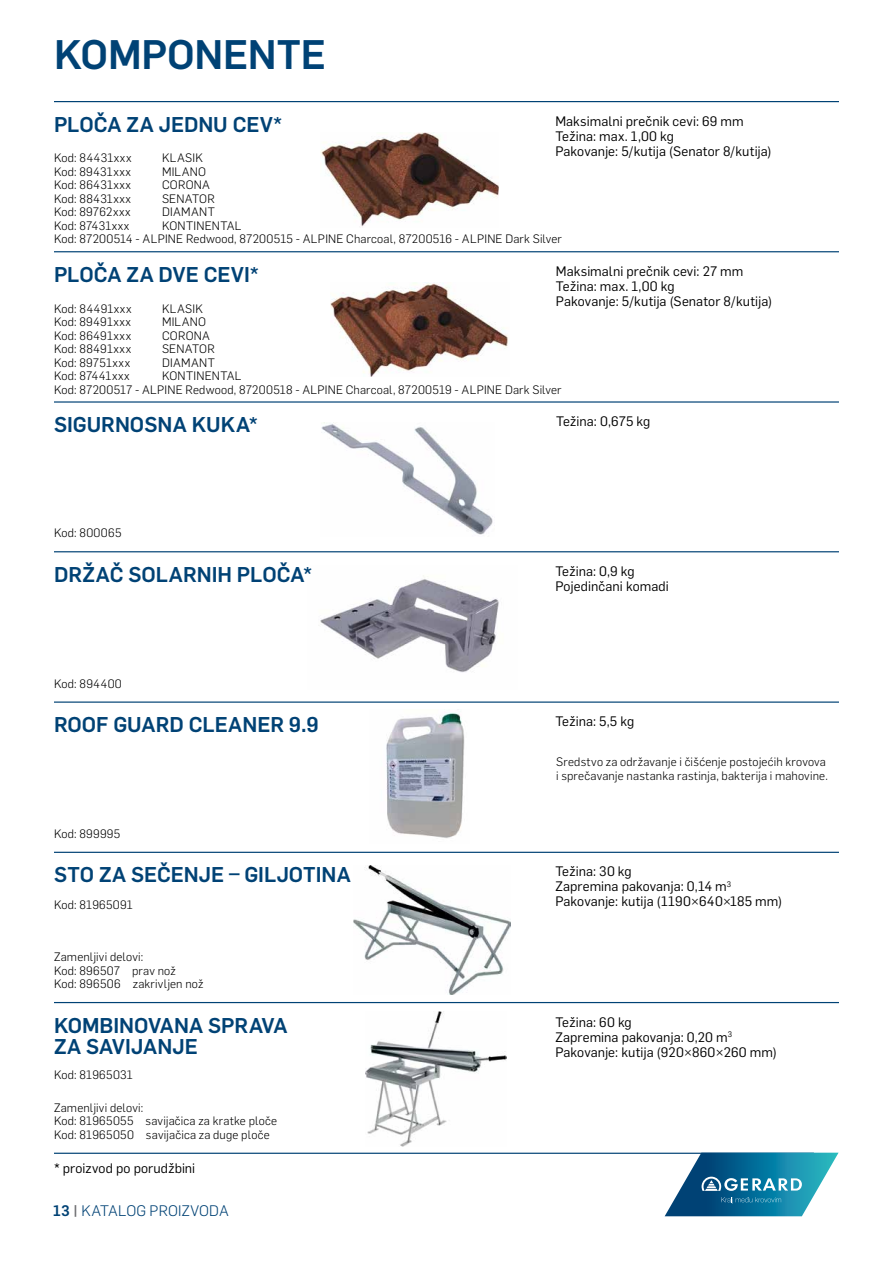
<style>
.page{position:relative;width:893px;height:1263px;background:#fff}
.page>*{position:absolute;margin:0;border:0;box-sizing:border-box;transform-origin:0 0}
.t1{font:500 40.5px "Flama";letter-spacing:-.005em;color:#004275}
.t2{font:500 21px/21px "Flama";color:#004275}
.t3{font:300 15px "Flama";letter-spacing:.01em;color:#004275}
.t4{font:13.5px/15px "Flama";letter-spacing:.005em;color:#000}
.t5{font:300 12px/13.5px "Flama";letter-spacing:.02em;color:#000}
.s1{font-weight:500}
.s2{font-weight:500;color:#6d6e71}
</style>
<div class="page">
<hr style="left:54px;top:101px;width:785px;height:1px;background:#004275">
<hr style="left:54px;top:852px;width:785px;height:1px;background:#004275">
<hr style="left:54px;top:551px;width:785px;height:1px;background:#004275">
<hr style="left:54px;top:701px;width:785px;height:2px;background:#004275">
<hr style="left:54px;top:401px;width:785px;height:2px;background:#004275">
<hr style="left:54px;top:251px;width:785px;height:1px;background:#004275">
<hr style="left:54px;top:1002px;width:785px;height:1px;background:#004275">
<img style="left:330px;top:283px;width:178px;height:94px">
<img style="left:321px;top:132px;width:178px;height:95px">
<img style="left:386px;top:713px;width:79px;height:125px">
<img style="left:321px;top:423px;width:172px;height:112px">
<img style="left:366px;top:1012px;width:140px;height:134px">
<img style="left:353px;top:866px;width:158px;height:128px">
<img style="left:320px;top:575px;width:179px;height:98px">
<hr style="left:54px;top:1153px;width:760px;height:1px;background:#004275">
<svg style="left:665px;top:1153px;width:173px;height:63px"></svg>
<h1 class="t1" style="left:54px;top:25px;width:274px">KOMPONENTE</h1>
<h2 class="t2" style="left:54px;top:113px;width:230px">PLOČA ZA JEDNU CEV*</h2>
<p class="t4" style="left:555px;top:113px;width:218px">Maksimalni prečnik cevi: 69 mm<br>Težina: max. 1,00 kg<br>Pakovanje: 5/kutija (Senator 8/kutija)</p>
<p class="t5" style="left:54px;top:151px;width:79px">Kod: 84431xxx</p>
<p class="t5" style="left:162px;top:151px;width:42px">KLASIK</p>
<p class="t5" style="left:54px;top:164px;width:79px">Kod: 89431xxx</p>
<p class="t5" style="left:162px;top:164px;width:46px">MILANO</p>
<p class="t5" style="left:54px;top:178px;width:79px">Kod: 86431xxx</p>
<p class="t5" style="left:162px;top:178px;width:50px">CORONA</p>
<p class="t5" style="left:54px;top:191px;width:79px">Kod: 88431xxx</p>
<p class="t5" style="left:162px;top:191px;width:54px">SENATOR</p>
<p class="t5" style="left:54px;top:205px;width:78px">Kod: 89762xxx</p>
<p class="t5" style="left:162px;top:205px;width:54px">DIAMANT</p>
<p class="t5" style="left:54px;top:218px;width:77px">Kod: 87431xxx</p>
<p class="t5" style="left:54px;top:218px;width:509px;text-indent:108px">KONTINENTAL<br>Kod: 87200514 - ALPINE Redwood, 87200515 - ALPINE Charcoal, 87200516 - ALPINE Dark Silver</p>
<h2 class="t2" style="left:54px;top:263px;width:207px">PLOČA ZA DVE CEVI*</h2>
<p class="t5" style="left:54px;top:301px;width:79px">Kod: 84491xxx</p>
<p class="t5" style="left:162px;top:301px;width:42px">KLASIK</p>
<p class="t5" style="left:54px;top:314px;width:79px">Kod: 89491xxx</p>
<p class="t5" style="left:162px;top:314px;width:46px">MILANO</p>
<p class="t5" style="left:54px;top:328px;width:79px">Kod: 86491xxx</p>
<p class="t5" style="left:162px;top:328px;width:50px">CORONA</p>
<p class="t5" style="left:54px;top:341px;width:79px">Kod: 88491xxx</p>
<p class="t5" style="left:162px;top:341px;width:54px">SENATOR</p>
<p class="t5" style="left:54px;top:355px;width:78px">Kod: 89751xxx</p>
<p class="t5" style="left:162px;top:355px;width:54px">DIAMANT</p>
<p class="t5" style="left:54px;top:368px;width:77px">Kod: 87441xxx</p>
<p class="t4" style="left:556px;top:263px;width:218px">Maksimalni prečnik cevi: 27 mm<br>Težina: max. 1,00 kg<br>Pakovanje: 5/kutija (Senator 8/kutija)</p>
<p class="t5" style="left:54px;top:368px;width:509px;text-indent:108px">KONTINENTAL<br>Kod: 87200517 - ALPINE Redwood, 87200518 - ALPINE Charcoal, 87200519 - ALPINE Dark Silver</p>
<h2 class="t2" style="left:54px;top:413px;width:205px">SIGURNOSNA KUKA*</h2>
<p class="t4" style="left:556px;top:413px;width:96px">Težina: 0,675 kg</p>
<p class="t5" style="left:54px;top:526px;width:69px">Kod: 800065</p>
<h2 class="t2" style="left:54px;top:563px;width:260px">DRŽAČ SOLARNIH PLOČA*</h2>
<p class="t5" style="left:54px;top:676px;width:69px">Kod: 894400</p>
<p class="t4" style="left:555px;top:563px;width:115px">Težina: 0,9 kg<br>Pojedinčani komadi</p>
<h2 class="t2" style="left:54px;top:713px;width:266px">ROOF GUARD CLEANER 9.9</h2>
<p class="t4" style="left:555px;top:713px;width:80px">Težina: 5,5 kg</p>
<p class="t5" style="left:54px;top:826px;width:68px">Kod: 899995</p>
<h2 class="t2" style="left:54px;top:863px;width:298px">STO ZA SEČENJE – GILJOTINA</h2>
<p class="t5" style="left:54px;top:897px;width:80px">Kod: 81965091</p>
<p class="t5" style="left:54px;top:949px;width:151px">Zamenljivi delovi:<br>Kod: 896507 prav nož<br>Kod: 896506 zakrivljen nož</p>
<h2 class="t2" style="left:54px;top:1014px;width:235px">KOMBINOVANA SPRAVA<br>ZA SAVIJANJE</h2>
<p class="t5" style="left:54px;top:1068px;width:80px">Kod: 81965031</p>
<p class="t5" style="left:54px;top:1100px;width:225px">Zamenljivi delovi:<br>Kod: 81965055 savijačica za kratke ploče<br>Kod: 81965050 savijačica za duge ploče</p>
<p class="t4" style="left:54px;top:1159px;width:143px">* proizvod po porudžbini</p>
<p class="t3" style="left:53px;top:1200px;width:177px"><span class="s1">13</span> <span class="s2">|</span> KATALOG PROIZVODA</p>
<p class="t5" style="left:556px;top:754px;width:273px">Sredstvo za održavanje i čišćenje postojećih krovova i sprečavanje nastanka rastinja, bakterija i mahovine.</p>
<p class="t4" style="left:555px;top:863px;width:228px">Težina: 30 kg<br>Zapremina pakovanja: 0,14 m<sup>3<br></sup>Pakovanje: kutija (1190×640×185 mm)</p>
<p class="t4" style="left:555px;top:1014px;width:223px">Težina: 60 kg<br>Zapremina pakovanja: 0,20 m<sup>3<br></sup>Pakovanje: kutija (920×860×260 mm)</p>
</div>
